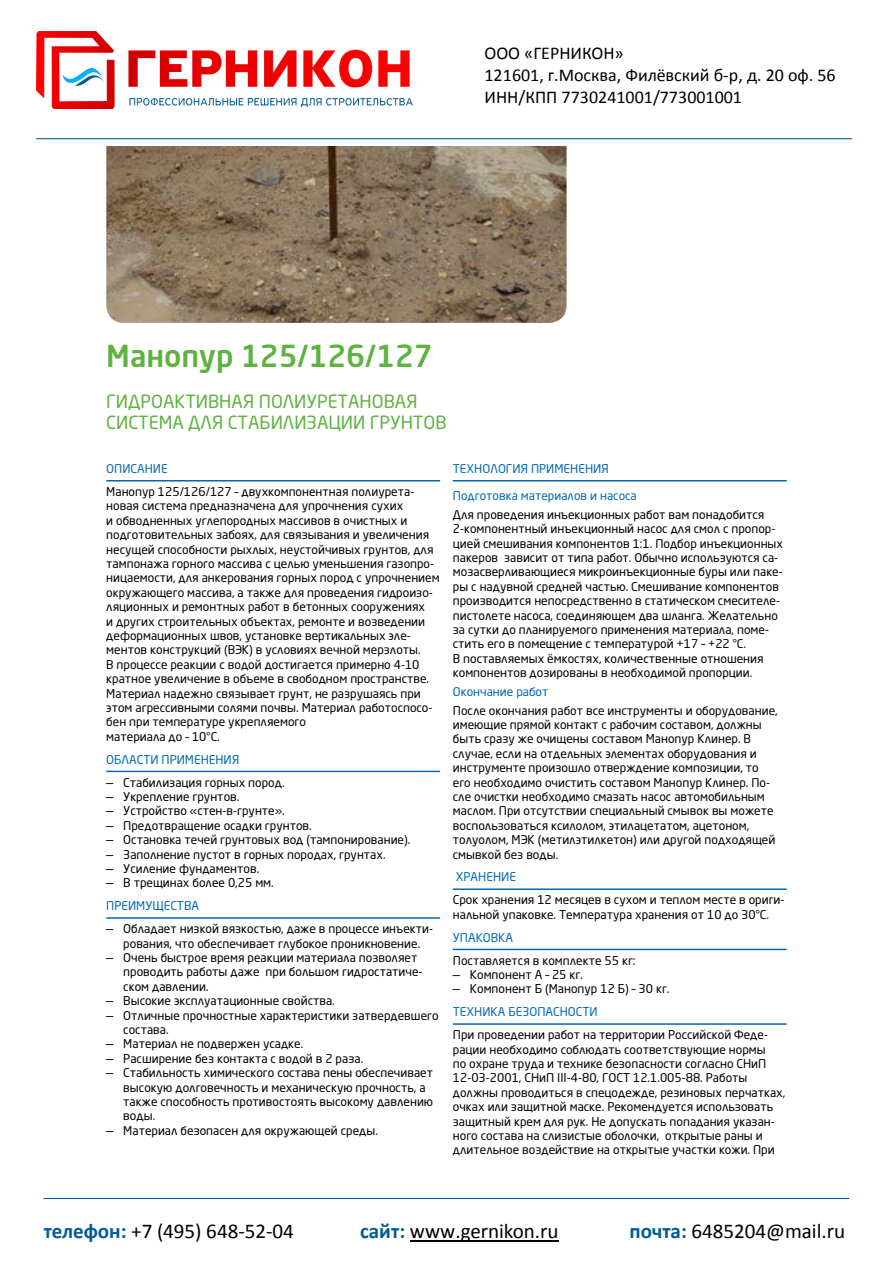
<style>
.page{position:relative;width:893px;height:1263px;background:#fff}
.page>*{position:absolute;margin:0;border:0;box-sizing:border-box;transform-origin:0 0}
.t1{font:500 30px "Neo Sans Pro";color:#5db240}
.t2{font:21px "Calibri";color:#000}
.t3{font:18px/21.9px "Calibri";color:#000}
.t4{font:18px/21.6px "Neo Sans Pro";color:#5db240}
.t5{font:12px/14.4px "Neo Sans Pro";color:#000}
.t6{font:12px "Neo Sans Pro";color:#0069b4}
.s1{font-weight:700;color:#005b98}
</style>
<div class="page">
<hr style="left:106px;top:480px;width:334px;height:1px;background:#0069b4">
<hr style="left:106px;top:771px;width:334px;height:1px;background:#0069b4">
<hr style="left:106px;top:917px;width:334px;height:2px;background:#0069b4">
<hr style="left:453px;top:480px;width:334px;height:1px;background:#0069b4">
<hr style="left:453px;top:888px;width:334px;height:2px;background:#0069b4">
<hr style="left:453px;top:949px;width:334px;height:1px;background:#0069b4">
<hr style="left:453px;top:1023px;width:334px;height:2px;background:#0069b4">
<img style="left:106px;top:146px;width:461px;height:177px">
<img style="left:36px;top:31px;width:377px;height:78px">
<hr style="left:36px;top:138px;width:816px;height:1px;background:#005b98">
<hr style="left:410px;top:1240px;width:148px;height:1px;background:#000">
<hr style="left:44px;top:1198px;width:805px;height:1px;background:#005b98">
<h3 class="t3" style="left:484px;top:43px;width:352px">ООО «ГЕРНИКОН»<br>121601, г.Москва, Филёвский б-р, д. 20 оф. 56<br>ИНН/КПП 7730241001/773001001</h3>
<h1 class="t1" style="left:106px;top:337px;width:328px">Манопур 125/126/127</h1>
<h3 class="t4" style="left:106px;top:390px;width:342px">ГИДРОАКТИВНАЯ ПОЛИУРЕТАНОВАЯ<br>СИСТЕМА ДЛЯ СТАБИЛИЗАЦИИ ГРУНТОВ</h3>
<p class="t6" style="left:106px;top:461px;width:63px">ОПИСАНИЕ</p>
<p class="t5" style="left:106px;top:484px;width:335px">Манопур 125/126/127 – двухкомпонентная полиурета&shy;новая система предназначена для упрочнения сухих<br>и обводненных углепородных массивов в очистных и подготовительных забоях, для связывания и увеличения несущей способности рыхлых, неустойчивых грунтов, для тампонажа горного массива с целью уменьшения газопро&shy;ницаемости, для анкерования горных пород с упрочнением окружающего массива, а также для проведения гидроизо&shy;ляционных и ремонтных работ в бетонных сооружениях<br>и других строительных объектах, ремонте и возведении деформационных швов, установке вертикальных эле&shy;ментов конструкций (ВЭК) в условиях вечной мерзлоты.<br>В процессе реакции с водой достигается примерно 4-10 кратное увеличение в объеме в свободном пространстве.<br>Материал надежно связывает грунт, не разрушаясь при этом агрессивными солями почвы. Материал работоспосо&shy;бен при температуре укрепляемого<br>материала до – 10°С.</p>
<p class="t6" style="left:106px;top:752px;width:135px">ОБЛАСТИ ПРИМЕНЕНИЯ</p>
<p class="t5" style="left:106px;top:775px;width:180px">— Стабилизация горных пород.</p>
<p class="t5" style="left:106px;top:789px;width:135px">— Укрепление грунтов.</p>
<p class="t5" style="left:106px;top:803px;width:180px">— Устройство «стен-в-грунте».</p>
<p class="t5" style="left:106px;top:818px;width:207px">— Предотвращение осадки грунтов.</p>
<p class="t5" style="left:106px;top:832px;width:306px">— Остановка течей грунтовых вод (тампонирование).</p>
<p class="t5" style="left:106px;top:847px;width:281px">— Заполнение пустот в горных породах, грунтах.</p>
<p class="t5" style="left:106px;top:861px;width:154px">— Усиление фундаментов.</p>
<p class="t5" style="left:106px;top:875px;width:169px">— В трещинах более 0,25 мм.</p>
<p class="t6" style="left:106px;top:898px;width:94px">ПРЕИМУЩЕСТВА</p>
<p class="t5" style="left:106px;top:921px;width:328px;text-align:center">— Обладает низкой вязкостью, даже в процессе инъекти&shy;рования, что обеспечивает глубокое проникновение.</p>
<p class="t5" style="left:123px;top:950px;width:301px;text-indent:-17px">— Очень быстрое время реакции материала позволяет проводить работы даже при большом гидростатиче&shy;ском давлении.</p>
<p class="t5" style="left:106px;top:993px;width:230px">— Высокие эксплуатационные свойства.</p>
<p class="t5" style="left:123px;top:1008px;width:317px;text-indent:-17px">— Отличные прочностные характеристики затвердевшего состава.</p>
<p class="t5" style="left:106px;top:1036px;width:199px">— Материал не подвержен усадке.</p>
<p class="t5" style="left:106px;top:1051px;width:258px">— Расширение без контакта с водой в 2 раза.</p>
<p class="t5" style="left:123px;top:1065px;width:311px;text-indent:-17px">— Стабильность химического состава пены обеспечивает высокую долговечность и механическую прочность, а также способность противостоять высокому давлению воды.</p>
<p class="t5" style="left:106px;top:1123px;width:273px">— Материал безопасен для окружающей среды.</p>
<p class="t6" style="left:453px;top:461px;width:158px">ТЕХНОЛОГИЯ ПРИМЕНЕНИЯ</p>
<p class="t6" style="left:453px;top:488px;width:185px">Подготовка материалов и насоса</p>
<p class="t5" style="left:453px;top:507px;width:332px">Для проведения инъекционных работ вам понадобится 2-компонентный инъекционный насос для смол с пропор&shy;цией смешивания компонентов 1:1. Подбор инъекционных пакеров зависит от типа работ. Обычно используются са&shy;мозасверливающиеся микроинъекционные буры или паке&shy;ры с надувной средней частью. Смешивание компонентов производится непосредственно в статическом смесителе&shy;пистолете насоса, соединяющем два шланга. Желательно за сутки до планируемого применения материала, поме&shy;стить его в помещение с температурой +17 – +22 °С.<br>В поставляемых ёмкостях, количественные отношения компонентов дозированы в необходимой пропорции.</p>
<p class="t6" style="left:453px;top:684px;width:97px">Окончание работ</p>
<p class="t5" style="left:453px;top:703px;width:326px">После окончания работ все инструменты и оборудование, имеющие прямой контакт с рабочим составом, должны быть сразу же очищены составом Манопур Клинер. В случае, если на отдельных элементах оборудования и инструменте произошло отверждение композиции, то его необходимо очистить составом Манопур Клинер. По&shy;сле очистки необходимо смазать насос автомобильным маслом. При отсутствии специальный смывок вы можете воспользоваться ксилолом, этилацетатом, ацетоном, толуолом, МЭК (метилэтилкетон) или другой подходящей смывкой без воды.</p>
<p class="t6" style="left:456px;top:870px;width:62px">ХРАНЕНИЕ</p>
<p class="t5" style="left:453px;top:892px;width:333px">Срок хранения 12 месяцев в сухом и теплом месте в ориги&shy;нальной упаковке. Температура хранения от 10 до 30°С.</p>
<p class="t6" style="left:453px;top:930px;width:62px">УПАКОВКА</p>
<p class="t5" style="left:453px;top:953px;width:184px">Поставляется в комплекте 55 кг:</p>
<p class="t5" style="left:453px;top:967px;width:132px">— Компонент А – 25 кг.</p>
<p class="t5" style="left:453px;top:981px;width:218px">— Компонент Б (Манопур 12 Б) – 30 кг.</p>
<p class="t6" style="left:453px;top:1004px;width:146px">ТЕХНИКА БЕЗОПАСНОСТИ</p>
<p class="t5" style="left:453px;top:1027px;width:334px">При проведении работ на территории Российской Феде&shy;рации необходимо соблюдать соответствующие нормы<br>по охране труда и технике безопасности согласно СНиП 12-03-2001, СНиП III-4-80, ГОСТ 12.1.005-88. Работы должны проводиться в спецодежде, резиновых перчатках, очках или защитной маске. Рекомендуется использовать защитный крем для рук. Не допускать попадания указан&shy;ного состава на слизистые оболочки, открытые раны и длительное воздействие на открытые участки кожи. При</p>
<h2 class="t2" style="left:44px;top:1222px;width:252px"><span class="s1">телефон:</span> +7 (495) 648-52-04</h2>
<h2 class="t2" style="left:360px;top:1222px;width:200px"><span class="s1">сайт:</span> www.gernikon.ru</h2>
<h2 class="t2" style="left:629px;top:1222px;width:217px"><span class="s1">почта:</span> 6485204@mail.ru</h2>
</div>
